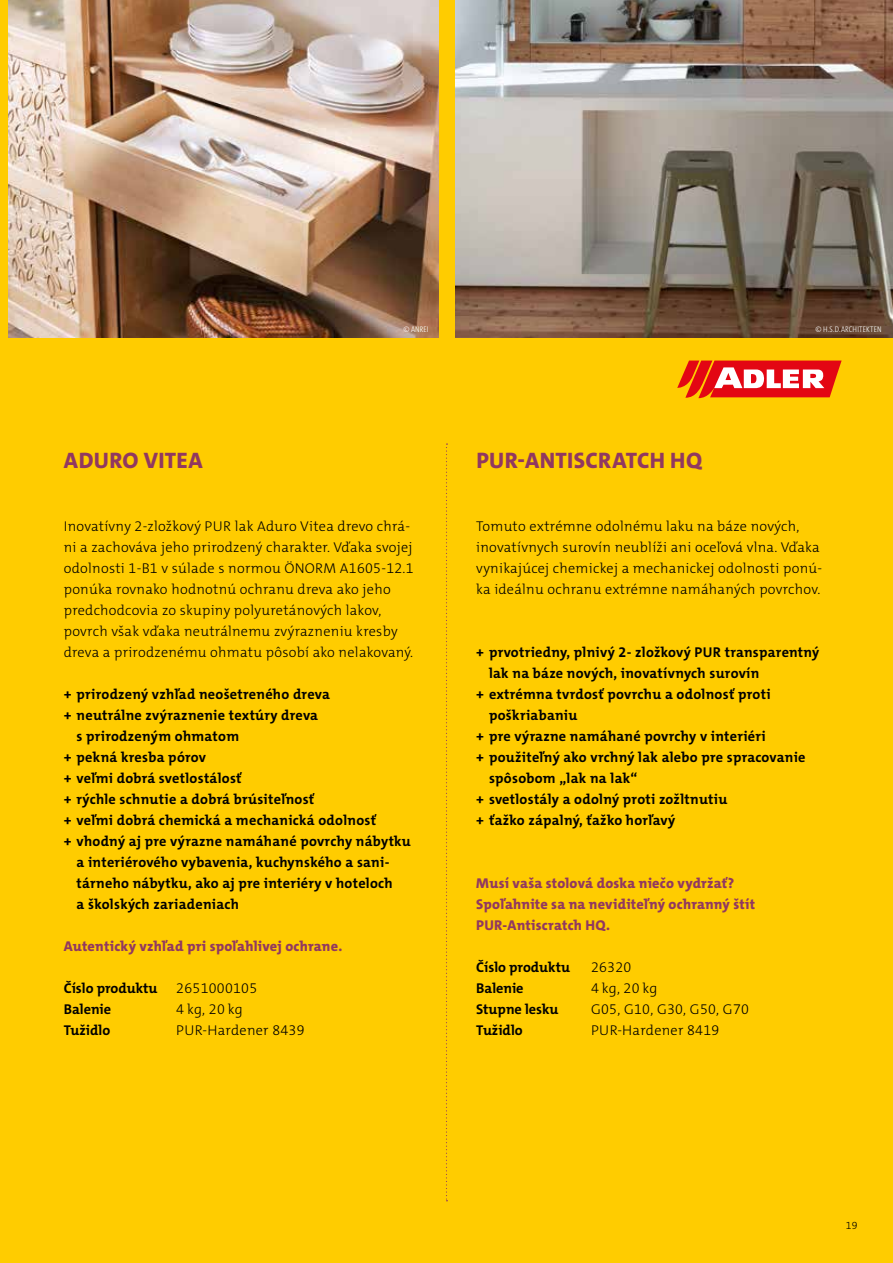
<style>
.page{position:relative;width:893px;height:1263px;background:#fff}
.page>*{position:absolute;margin:0;border:0;box-sizing:border-box;transform-origin:0 0}
.t1{font:800 22.5px "The Mix C4 s";letter-spacing:.015em;color:#913860}
.t2{font:700 14.25px "The Mix C4 s";letter-spacing:.02em;color:#000}
.t3{font:300 14.25px/21px "The Mix C4 s";letter-spacing:.02em;color:#000}
.t4{font:800 14.25px/21px "The Mix C4 s";letter-spacing:.015em;color:#913860}
.t5{font:700 14.25px "The Mix C4 s";color:#000}
.t6{font:300 10.5px "The Mix C4 s";color:#000}
.t7{font:300 8.25px "The Mix Cd";letter-spacing:.02em;color:#fff}
.s1{font-family:"The Mix C4 s"}
</style>
<div class="page">
<img style="left:8px;top:0;width:431px;height:338px">
<img style="left:454px;top:0;width:439px;height:338px">
<div style="left:0;top:338px;width:893px;height:925px;background:#fc0"></div>
<svg style="left:677px;top:361px;width:165px;height:37px;background:#ec5845"></svg>
<svg style="left:446px;top:443px;width:1px;height:758px"></svg>
<div style="left:0;top:0;width:8px;height:339px;background:#fc0"></div>
<div style="left:439px;top:0;width:15px;height:338px;background:#fc0"></div>
<h1 class="t1" style="left:64px;top:445px;width:140px">ADURO VITEA</h1>
<p class="t7" style="left:403px;top:324px;width:27px"><span class="s1">©</span> ANREI</p>
<p class="t7" style="left:816px;top:324px;width:68px"><span class="s1">©</span> H.S.D.ARCHITEKTEN</p>
<h1 class="t1" style="left:476px;top:445px;width:227px">PUR-ANTISCRATCH HQ</h1>
<p class="t3" style="left:64px;top:515px;width:351px">Inovatívny 2-zložkový PUR lak Aduro Vitea drevo chrá&shy;ni a zachováva jeho prirodzený charakter. Vďaka svojej odolnosti 1-B1 v súlade s normou ÖNORM A1605-12.1 ponúka rovnako hodnotnú ochranu dreva ako jeho predchodcovia zo skupiny polyuretánových lakov, povrch však vďaka neutrálnemu zvýrazneniu kresby dreva a prirodzenému ohmatu pôsobí ako nelakovaný.</p>
<p class="t2" style="left:64px;top:685px;width:268px">+ prirodzený vzhľad neošetreného dreva</p>
<p class="t2" style="left:64px;top:706px;width:256px">+ neutrálne zvýraznenie textúry dreva</p>
<p class="t2" style="left:77px;top:727px;width:164px">s prirodzeným ohmatom</p>
<p class="t2" style="left:64px;top:748px;width:144px">+ pekná kresba pórov</p>
<p class="t2" style="left:64px;top:769px;width:179px">+ veľmi dobrá svetlostálosť</p>
<p class="t2" style="left:64px;top:790px;width:252px">+ rýchle schnutie a dobrá brúsiteľnosť</p>
<p class="t2" style="left:64px;top:811px;width:314px">+ veľmi dobrá chemická a mechanická odolnosť</p>
<p class="t2" style="left:64px;top:832px;width:349px">+ vhodný aj pre výrazne namáhané povrchy nábytku</p>
<p class="t2" style="left:77px;top:853px;width:314px">a interiérového vybavenia, kuchynského a sani-</p>
<p class="t2" style="left:77px;top:874px;width:318px">tárneho nábytku, ako aj pre interiéry v hoteloch</p>
<p class="t2" style="left:77px;top:895px;width:164px">a školských zariadeniach</p>
<p class="t4" style="left:64px;top:935px;width:280px">Autentický vzhľad pri spoľahlivej ochrane.</p>
<p class="t5" style="left:64px;top:979px;width:95px">Číslo produktu</p>
<p class="t3" style="left:176px;top:977px;width:82px">2651000105</p>
<p class="t5" style="left:64px;top:1000px;width:49px">Balenie</p>
<p class="t3" style="left:176px;top:998px;width:68px">4 kg, 20 kg</p>
<p class="t5" style="left:64px;top:1021px;width:48px">Tužidlo</p>
<p class="t3" style="left:176px;top:1019px;width:130px">PUR-Hardener 8439</p>
<p class="t3" style="left:476px;top:515px;width:347px">Tomuto extrémne odolnému laku na báze nových, inovatívnych surovín neublíži ani oceľová vlna. Vďaka vynikajúcej chemickej a mechanickej odolnosti ponú&shy;ka ideálnu ochranu extrémne namáhaných povrchov.</p>
<p class="t2" style="left:476px;top:643px;width:345px">+ prvotriedny, plnivý 2- zložkový PUR transparentný</p>
<p class="t2" style="left:489px;top:664px;width:272px">lak na báze nových, inovatívnych surovín</p>
<p class="t2" style="left:476px;top:685px;width:296px">+ extrémna tvrdosť povrchu a odolnosť proti</p>
<p class="t2" style="left:489px;top:706px;width:90px">poškriabaniu</p>
<p class="t2" style="left:476px;top:727px;width:291px">+ pre výrazne namáhané povrchy v interiéri</p>
<p class="t2" style="left:476px;top:748px;width:331px">+ použiteľný ako vrchný lak alebo pre spracovanie</p>
<p class="t2" style="left:489px;top:769px;width:150px">spôsobom „lak na lak“</p>
<p class="t2" style="left:476px;top:790px;width:253px">+ svetlostály a odolný proti zožltnutiu</p>
<p class="t2" style="left:476px;top:811px;width:200px">+ ťažko zápalný, ťažko horľavý</p>
<p class="t4" style="left:476px;top:872px;width:280px">Musí vaša stolová doska niečo vydržať?<br>Spoľahnite sa na neviditeľný ochranný štít<br>PUR-Antiscratch HQ.</p>
<p class="t5" style="left:476px;top:958px;width:95px">Číslo produktu</p>
<p class="t3" style="left:591px;top:956px;width:42px">26320</p>
<p class="t5" style="left:476px;top:979px;width:49px">Balenie</p>
<p class="t3" style="left:591px;top:977px;width:68px">4 kg, 20 kg</p>
<p class="t5" style="left:476px;top:1000px;width:84px">Stupne lesku</p>
<p class="t3" style="left:591px;top:998px;width:159px">G05, G10, G30, G50, G70</p>
<p class="t5" style="left:476px;top:1021px;width:48px">Tužidlo</p>
<p class="t3" style="left:591px;top:1019px;width:130px">PUR-Hardener 8419</p>
<p class="t6" style="left:846px;top:1219px;width:13px">19</p>
</div>
